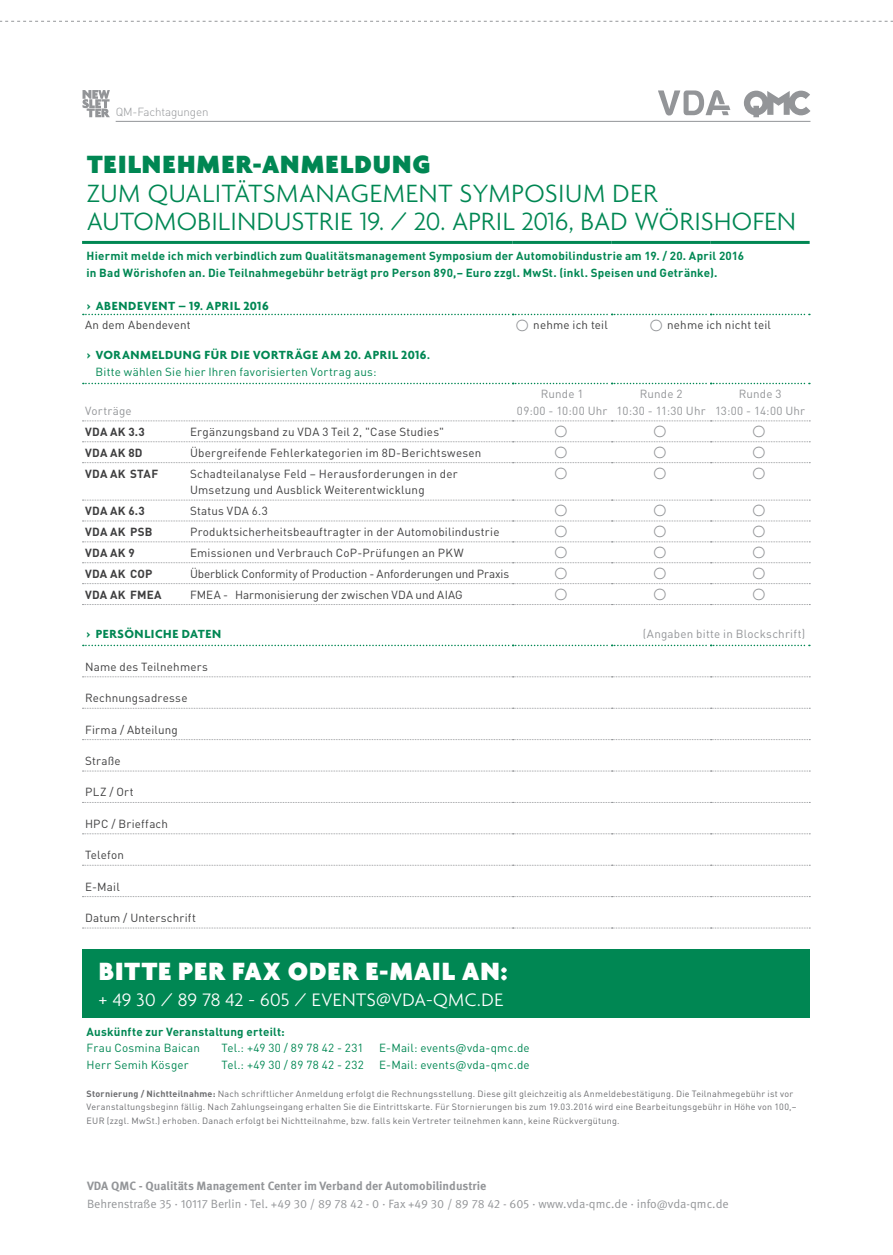
<style>
.page{position:relative;width:893px;height:1255px;background:#fff}
.page>*{position:absolute;margin:0;border:0;box-sizing:border-box;transform-origin:0 0}
.t1{font:300 27px/28.5px "Agenda";letter-spacing:.015em;color:#008753}
.t2{font:900 27px "Agenda";letter-spacing:.035em;color:#fff}
.t3{font:900 27px "Agenda";letter-spacing:.04em;color:#008753}
.t4{font:300 19.5px "Agenda";letter-spacing:.02em;color:#fff}
.t5{font:700 12.75px "Agenda";letter-spacing:.045em;color:#008753}
.t6{font:12px "Meta Pro";color:#939598}
.t7{font:700 12px "Meta Pro";color:#939598}
.t8{font:11.7px/16.5px "DIN Pro";letter-spacing:.015em;color:#3e3e3f}
.t9{font:700 11.7px/16.5px "DIN Pro";letter-spacing:.02em;color:#008753}
.t10{font:11.7px "DIN Pro";letter-spacing:.015em;color:#008753}
.t11{font:11.7px/16.5px "DIN Pro";letter-spacing:.02em;color:#939598;text-align:center}
.t12{font:700 11.7px "DIN Pro";letter-spacing:.035em;color:#3e3e3f}
.t13{font:11.7px "DIN Pro";letter-spacing:-.01em;color:#3e3e3f}
.t14{font:11.7px "QMC Number Circle";color:#939598}
.t15{font:300 11.7px "DIN Pro";letter-spacing:-.01em;color:#939598}
.t16{font:9px/13.5px "DIN Pro";letter-spacing:.025em;color:#6c6d70}
.s1{font-family:"DIN Pro";font-size:11.7px}
.s2{font-family:"QMC Number Circle";color:#939598}
.s3{font-weight:700}
</style>
<div class="page">
<svg style="left:658px;top:90px;width:152px;height:27px"></svg>
<hr style="left:116px;top:121px;width:694px;height:1px;background:#939598">
<svg style="left:83px;top:90px;width:27px;height:27px"></svg>
<svg style="left:0;top:21px;width:893px;height:1px"></svg>
<div style="left:82px;top:948px;width:728px;height:69px;background:#008753"></div>
<hr style="left:82px;top:241px;width:431px;height:3px;background:#008753">
<hr style="left:513px;top:241px;width:99px;height:3px;background:#008753">
<hr style="left:612px;top:241px;width:99px;height:3px;background:#008753">
<hr style="left:711px;top:241px;width:99px;height:3px;background:#008753">
<svg style="left:82px;top:676px;width:728px;height:1px"></svg>
<svg style="left:82px;top:707px;width:728px;height:1px"></svg>
<svg style="left:82px;top:739px;width:728px;height:1px"></svg>
<svg style="left:82px;top:770px;width:728px;height:1px"></svg>
<svg style="left:82px;top:802px;width:728px;height:1px"></svg>
<svg style="left:82px;top:833px;width:728px;height:1px"></svg>
<svg style="left:82px;top:864px;width:728px;height:1px"></svg>
<svg style="left:82px;top:896px;width:728px;height:1px"></svg>
<svg style="left:82px;top:441px;width:728px;height:1px"></svg>
<svg style="left:82px;top:462px;width:728px;height:1px"></svg>
<svg style="left:82px;top:499px;width:728px;height:1px"></svg>
<svg style="left:82px;top:520px;width:728px;height:1px"></svg>
<svg style="left:82px;top:541px;width:728px;height:1px"></svg>
<svg style="left:82px;top:562px;width:728px;height:1px"></svg>
<svg style="left:82px;top:583px;width:728px;height:1px"></svg>
<svg style="left:82px;top:604px;width:728px;height:1px"></svg>
<svg style="left:82px;top:927px;width:728px;height:1px"></svg>
<svg style="left:83px;top:314px;width:727px;height:1px"></svg>
<svg style="left:83px;top:383px;width:727px;height:1px"></svg>
<svg style="left:82px;top:420px;width:728px;height:1px"></svg>
<svg style="left:83px;top:644px;width:727px;height:2px"></svg>
<p class="t15" style="left:116px;top:104px;width:94px">QM-Fachtagungen</p>
<h1 class="t3" style="left:87px;top:148px;width:345px">TEILNEHMER-ANMELDUNG</h1>
<h1 class="t1" style="left:87px;top:178px;width:711px">ZUM QUALITÄTSMANAGEMENT SYMPOSIUM DER<br>AUTOMOBILINDUSTRIE 19. / 20. APRIL 2016, BAD WÖRISHOFEN</h1>
<p class="t9" style="left:87px;top:247px;width:659px">Hiermit melde ich mich verbindlich zum Qualitätsmanagement Symposium der Automobilindustrie am 19. / 20. April 2016 in Bad Wörishofen an. Die Teilnahmegebühr beträgt pro Person 890,– Euro zzgl. MwSt. (inkl. Speisen und Getränke).</p>
<p class="t5" style="left:87px;top:298px;width:183px"><span class="s1">›</span> ABENDEVENT – 19. APRIL 2016</p>
<p class="t8" style="left:85px;top:316px;width:107px">An dem Abendevent</p>
<p class="t8" style="left:516px;top:316px;width:93px"><span class="s2">CC</span> nehme ich teil</p>
<p class="t8" style="left:650px;top:316px;width:122px"><span class="s2">CC</span> nehme ich nicht teil</p>
<p class="t5" style="left:87px;top:347px;width:345px"><span class="s1">›</span> VORANMELDUNG FÜR DIE VORTRÄGE AM 20. APRIL 2016.</p>
<p class="t10" style="left:96px;top:364px;width:282px">Bitte wählen Sie hier Ihren favorisierten Vortrag aus:</p>
<p class="t11" style="left:85px;top:402px;width:48px">Vorträge</p>
<p class="t11" style="left:517px;top:385px;width:92px">Runde 1<br>09:00 - 10:00 Uhr</p>
<p class="t11" style="left:617px;top:385px;width:90px">Runde 2<br>10:30 - 11:30 Uhr</p>
<p class="t11" style="left:715px;top:385px;width:92px">Runde 3<br>13:00 - 14:00 Uhr</p>
<p class="t12" style="left:85px;top:423px;width:61px">VDA AK 3.3</p>
<p class="t8" style="left:190px;top:423px;width:255px">Ergänzungsband zu VDA 3 Teil 2, "Case Studies"</p>
<p class="t14" style="left:555px;top:425px;width:15px">C</p>
<p class="t14" style="left:654px;top:425px;width:15px">C</p>
<p class="t14" style="left:753px;top:425px;width:15px">C</p>
<p class="t12" style="left:85px;top:444px;width:59px">VDA AK 8D</p>
<p class="t8" style="left:190px;top:443px;width:293px">Übergreifende Fehlerkategorien im 8D-Berichtswesen</p>
<p class="t14" style="left:555px;top:446px;width:15px">C</p>
<p class="t14" style="left:654px;top:446px;width:15px">C</p>
<p class="t14" style="left:753px;top:446px;width:15px">C</p>
<p class="t12" style="left:85px;top:465px;width:75px">VDA AK STAF</p>
<p class="t8" style="left:190px;top:464px;width:269px">Schadteilanalyse Feld – Herausforderungen in der<br>Umsetzung und Ausblick Weiterentwicklung</p>
<p class="t14" style="left:555px;top:467px;width:15px">C</p>
<p class="t14" style="left:654px;top:467px;width:15px">C</p>
<p class="t14" style="left:753px;top:467px;width:15px">C</p>
<p class="t12" style="left:85px;top:503px;width:61px">VDA AK 6.3</p>
<p class="t8" style="left:190px;top:502px;width:79px">Status VDA 6.3</p>
<p class="t14" style="left:555px;top:504px;width:15px">C</p>
<p class="t14" style="left:654px;top:504px;width:15px">C</p>
<p class="t14" style="left:753px;top:504px;width:15px">C</p>
<p class="t12" style="left:85px;top:523px;width:69px">VDA AK PSB</p>
<p class="t8" style="left:190px;top:523px;width:311px">Produktsicherheitsbeauftragter in der Automobilindustrie</p>
<p class="t14" style="left:555px;top:525px;width:15px">C</p>
<p class="t14" style="left:654px;top:525px;width:15px">C</p>
<p class="t14" style="left:753px;top:525px;width:15px">C</p>
<p class="t12" style="left:85px;top:544px;width:51px">VDA AK 9</p>
<p class="t8" style="left:190px;top:544px;width:275px">Emissionen und Verbrauch CoP-Prüfungen an PKW</p>
<p class="t14" style="left:555px;top:546px;width:15px">C</p>
<p class="t14" style="left:654px;top:546px;width:15px">C</p>
<p class="t14" style="left:753px;top:546px;width:15px">C</p>
<p class="t12" style="left:85px;top:565px;width:69px">VDA AK COP</p>
<p class="t13" style="left:190px;top:565px;width:321px">Überblick Conformity of Production - Anforderungen und Praxis</p>
<p class="t14" style="left:555px;top:567px;width:15px">C</p>
<p class="t14" style="left:654px;top:567px;width:15px">C</p>
<p class="t14" style="left:753px;top:567px;width:15px">C</p>
<p class="t12" style="left:85px;top:586px;width:78px">VDA AK FMEA</p>
<p class="t8" style="left:190px;top:585px;width:274px">FMEA - Harmonisierung der zwischen VDA und AIAG</p>
<p class="t14" style="left:555px;top:588px;width:15px">C</p>
<p class="t14" style="left:654px;top:588px;width:15px">C</p>
<p class="t14" style="left:753px;top:588px;width:15px">C</p>
<p class="t5" style="left:87px;top:626px;width:136px"><span class="s1">›</span> PERSÖNLICHE DATEN</p>
<p class="t11" style="left:643px;top:625px;width:164px">(Angaben bitte in Blockschrift)</p>
<p class="t8" style="left:85px;top:658px;width:124px">Name des Teilnehmers</p>
<p class="t8" style="left:85px;top:689px;width:104px">Rechnungsadresse</p>
<p class="t8" style="left:85px;top:720px;width:94px">Firma / Abteilung</p>
<p class="t8" style="left:85px;top:752px;width:37px">Straße</p>
<p class="t8" style="left:85px;top:783px;width:50px">PLZ / Ort</p>
<p class="t8" style="left:85px;top:814px;width:84px">HPC / Brieffach</p>
<p class="t8" style="left:85px;top:846px;width:40px">Telefon</p>
<p class="t8" style="left:85px;top:877px;width:36px">E-Mail</p>
<p class="t8" style="left:85px;top:909px;width:112px">Datum / Unterschrift</p>
<h1 class="t2" style="left:99px;top:954px;width:410px">BITTE PER FAX ODER E-MAIL AN:</h1>
<h2 class="t4" style="left:99px;top:988px;width:406px">+ 49 30 / 89 78 42 - 605 / EVENTS@VDA-QMC.DE</h2>
<p class="t9" style="left:87px;top:1022px;width:200px">Auskünfte zur Veranstaltung erteilt:</p>
<p class="t10" style="left:87px;top:1039px;width:115px">Frau Cosmina Baican</p>
<p class="t10" style="left:222px;top:1039px;width:144px">Tel.: +49 30 / 89 78 42 - 231</p>
<p class="t10" style="left:379px;top:1039px;width:152px">E-Mail: events@vda-qmc.de</p>
<p class="t10" style="left:87px;top:1056px;width:104px">Herr Semih Kösger</p>
<p class="t10" style="left:222px;top:1056px;width:144px">Tel.: +49 30 / 89 78 42 - 232</p>
<p class="t10" style="left:379px;top:1056px;width:152px">E-Mail: events@vda-qmc.de</p>
<p class="t16" style="left:87px;top:1086px;width:711px"><span class="s3">Stornierung / Nichtteilnahme:</span> Nach schriftlicher Anmeldung erfolgt die Rechnungsstellung. Diese gilt gleichzeitig als Anmeldebestätigung. Die Teilnahmegebühr ist vor<br>Veranstaltungsbeginn fällig. Nach Zahlungseingang erhalten Sie die Eintrittskarte. Für Stornierungen bis zum 19.03.2016 wird eine Bearbeitungsgebühr in Höhe von 100,–<br>EUR (zzgl. MwSt.) erhoben. Danach erfolgt bei Nichtteilnahme, bzw. falls kein Vertreter teilnehmen kann, keine Rückvergütung.</p>
<p class="t7" style="left:87px;top:1178px;width:401px">VDA QMC - Qualitäts Management Center im Verband der Automobilindustrie</p>
<p class="t6" style="left:87px;top:1196px;width:643px">Behrenstraße 35 · 10117 Berlin · Tel. +49 30 / 89 78 42 - 0 · Fax +49 30 / 89 78 42 - 605 · www.vda-qmc.de · info@vda-qmc.de</p>
</div>
